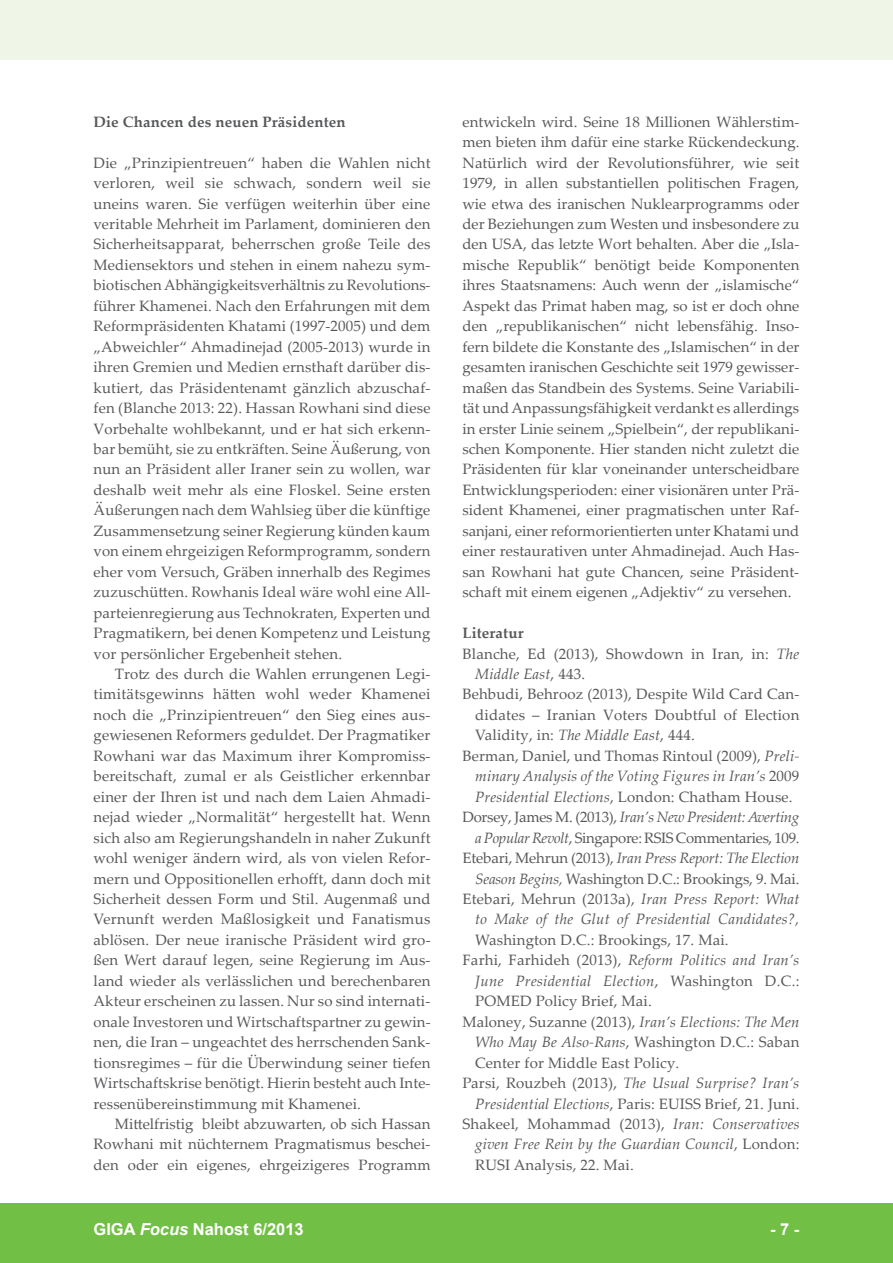
<style>
.page{position:relative;width:893px;height:1263px;background:#fff}
.page>*{position:absolute;margin:0;border:0;box-sizing:border-box;transform-origin:0 0}
.t1{font:700 16.5px "Arial";color:#fff}
.t2{font:15px/20.4px "Palatino Linotype";letter-spacing:.01em;color:#57585a;text-align:justify}
.t3{font:italic 15px "Palatino Linotype";letter-spacing:.01em;color:#57585a}
.t4{font:italic 15px "Palatino Linotype";letter-spacing:-.02em;color:#57585a}
.t5{font:italic 15px "Palatino Linotype";letter-spacing:-.01em;color:#57585a}
.t6{font:15px "Palatino Linotype";letter-spacing:-.02em;color:#57585a}
.t7{font:15px "Palatino Linotype";letter-spacing:-.01em;color:#57585a}
.t8{font:700 15px "Palatino Linotype";letter-spacing:.01em;color:#57585a}
.s1{font-style:italic}
.s2{font-style:normal}
</style>
<div class="page">
<div style="left:0;top:1203px;width:893px;height:60px;background:#71bf44"></div>
<div style="left:0;top:0;width:893px;height:60px;background:#eff6e8"></div>
<p class="t8" style="left:94px;top:111px;width:254px">Die Chancen des neuen Präsidenten</p>
<p class="t2" style="left:94px;top:152px;width:339px">Die „Prinzipientreuen“ haben die Wahlen nicht verloren, weil sie schwach, sondern weil sie uneins waren. Sie verfügen weiterhin über eine veritable Mehrheit im Parlament, dominieren den Sicherheitsapparat, beherrschen große Teile des Mediensektors und stehen in einem nahezu sym&shy;biotischen Abhängigkeitsverhältnis zu Revolutions&shy;führer Khamenei. Nach den Erfahrungen mit dem Reformpräsidenten Khatami (1997-2005) und dem „Abweichler“ Ahmadinejad (2005-2013) wurde in ihren Gremien und Medien ernsthaft darüber dis&shy;kutiert, das Präsidentenamt gänzlich abzuschaf&shy;fen (Blanche 2013: 22). Hassan Rowhani sind diese Vorbehalte wohlbekannt, und er hat sich erkenn&shy;bar bemüht, sie zu entkräften. Seine Äußerung, von nun an Präsident aller Iraner sein zu wollen, war deshalb weit mehr als eine Floskel. Seine ersten Äußerungen nach dem Wahlsieg über die künftige Zusammensetzung seiner Regierung künden kaum von einem ehrgeizigen Reformprogramm, sondern eher vom Versuch, Gräben innerhalb des Regimes zuzuschütten. Rowhanis Ideal wäre wohl eine All&shy;parteienregierung aus Technokraten, Experten und Pragmatikern, bei denen Kompetenz und Leistung vor persönlicher Ergebenheit stehen.</p>
<p class="t2" style="left:94px;top:663px;width:339px;text-indent:21px">Trotz des durch die Wahlen errungenen Legi&shy;timitätsgewinns hätten wohl weder Khamenei noch die „Prinzipientreuen“ den Sieg eines aus&shy;gewiesenen Reformers geduldet. Der Pragmatiker Rowhani war das Maximum ihrer Kompromiss&shy;bereitschaft, zumal er als Geistlicher erkennbar einer der Ihren ist und nach dem Laien Ahmadi&shy;nejad wieder „Normalität“ hergestellt hat. Wenn sich also am Regierungshandeln in naher Zukunft wohl weniger ändern wird, als von vielen Refor&shy;mern und Oppositionellen erhofft, dann doch mit Sicherheit dessen Form und Stil. Augenmaß und Vernunft werden Maßlosigkeit und Fanatismus ablösen. Der neue iranische Präsident wird gro&shy;ßen Wert darauf legen, seine Regierung im Aus&shy;land wieder als verlässlichen und berechenbaren Akteur erscheinen zu lassen. Nur so sind internati&shy;onale Investoren und Wirtschaftspartner zu gewin&shy;nen, die Iran – ungeachtet des herrschenden Sank&shy;tionsregimes – für die Überwindung seiner tiefen Wirtschaftskrise benötigt. Hierin besteht auch Inte&shy;ressenübereinstimmung mit Khamenei.</p>
<p class="t2" style="left:94px;top:1113px;width:339px;text-indent:21px">Mittelfristig bleibt abzuwarten, ob sich Hassan Rowhani mit nüchternem Pragmatismus beschei&shy;den oder ein eigenes, ehrgeizigeres Programm</p>
<p class="t2" style="left:462px;top:111px;width:339px">entwickeln wird. Seine 18 Millionen Wählerstim&shy;men bieten ihm dafür eine starke Rückendeckung.<br>Natürlich wird der Revolutionsführer, wie seit 1979, in allen substantiellen politischen Fragen, wie etwa des iranischen Nuklearprogramms oder der Beziehungen zum Westen und insbesondere zu den USA, das letzte Wort behalten. Aber die „Isla&shy;mische Republik“ benötigt beide Komponenten ihres Staatsnamens: Auch wenn der „islamische“ Aspekt das Primat haben mag, so ist er doch ohne den „republikanischen“ nicht lebensfähig. Inso&shy;fern bildete die Konstante des „Islamischen“ in der gesamten iranischen Geschichte seit 1979 gewisser&shy;maßen das Standbein des Systems. Seine Variabili&shy;tät und Anpassungsfähigkeit verdankt es allerdings in erster Linie seinem „Spielbein“, der republikani&shy;schen Komponente. Hier standen nicht zuletzt die Präsidenten für klar voneinander unterscheidbare Entwicklungsperioden: einer visionären unter Prä&shy;sident Khamenei, einer pragmatischen unter Raf&shy;sanjani, einer reformorientierten unter Khatami und einer restaurativen unter Ahmadinejad. Auch Has&shy;san Rowhani hat gute Chancen, seine Präsident&shy;schaft mit einem eigenen „Adjektiv“ zu versehen.</p>
<p class="t8" style="left:462px;top:622px;width:63px">Literatur</p>
<p class="t2" style="left:462px;top:643px;width:338px">Blanche, Ed (2013), Showdown in Iran, in: <span class="s1">The</span></p>
<p class="t3" style="left:475px;top:663px;width:111px">Middle East<span class="s2">, 443.</span></p>
<p class="t2" style="left:462px;top:683px;width:338px">Behbudi, Behrooz (2013), Despite Wild Card Can-</p>
<p class="t2" style="left:475px;top:704px;width:326px">didates – Iranian Voters Doubtful of Election</p>
<p class="t2" style="left:475px;top:724px;width:221px">Validity, in: <span class="s1">The Middle East</span>, 444.</p>
<p class="t2" style="left:462px;top:745px;width:338px">Berman, Daniel, und Thomas Rintoul (2009), <span class="s1">Preli-</span></p>
<p class="t3" style="left:475px;top:765px;width:326px">minary Analysis of the Voting Figures in Iran’s <span class="s2">2009</span></p>
<p class="t3" style="left:475px;top:786px;width:319px">Presidential Elections<span class="s2">, London: Chatham House.</span></p>
<p class="t4" style="left:462px;top:806px;width:338px"><span class="s2">Dorsey, James M. (2013),</span> Iran’s New President: Averting</p>
<p class="t6" style="left:475px;top:827px;width:326px"><span class="s1">a Popular Revolt</span>, Singapore: RSIS Commentaries, 109.</p>
<p class="t5" style="left:462px;top:847px;width:338px"><span class="s2">Etebari, Mehrun (2013),</span> Iran Press Report: The Election</p>
<p class="t7" style="left:475px;top:868px;width:326px"><span class="s1">Season Begins,</span> Washington D.C.: Brookings, 9. Mai.</p>
<p class="t2" style="left:462px;top:888px;width:338px">Etebari, Mehrun (2013a), <span class="s1">Iran Press Report: What</span></p>
<p class="t3" style="left:475px;top:909px;width:326px">to Make of the Glut of Presidential Candidates?,</p>
<p class="t2" style="left:475px;top:929px;width:255px">Washington D.C.: Brookings, 17. Mai.</p>
<p class="t3" style="left:462px;top:949px;width:338px"><span class="s2">Farhi, Farhideh (2013),</span> Reform Politics and Iran’s</p>
<p class="t3" style="left:475px;top:970px;width:326px">June Presidential Election<span class="s2">, Washington D.C.:</span></p>
<p class="t2" style="left:475px;top:990px;width:178px">POMED Policy Brief, Mai.</p>
<p class="t2" style="left:462px;top:1011px;width:338px">Maloney, Suzanne (2013), <span class="s1">Iran’s Elections: The Men</span></p>
<p class="t2" style="left:475px;top:1031px;width:326px"><span class="s1">Who May Be Also-Rans</span>, Washington D.C.: Saban</p>
<p class="t2" style="left:475px;top:1052px;width:206px">Center for Middle East Policy.</p>
<p class="t3" style="left:462px;top:1072px;width:338px"><span class="s2">Parsi, Rouzbeh (2013),</span> The Usual Surprise? Iran’s</p>
<p class="t2" style="left:475px;top:1092px;width:326px"><span class="s1">Presidential Elections</span>, Paris: EUISS Brief, 21. Juni.</p>
<p class="t2" style="left:462px;top:1113px;width:339px">Shakeel, Mohammad (2013), <span class="s1">Iran: Conservatives</span></p>
<p class="t3" style="left:475px;top:1133px;width:326px">given Free Rein by the Guardian Council<span class="s2">, London:</span></p>
<p class="t2" style="left:475px;top:1154px;width:160px">RUSI Analysis, 22. Mai.</p>
<p class="t1" style="left:94px;top:1218px;width:212px">GIGA <span class="s1">Focus</span> Nahost 6/2013</p>
<p class="t1" style="left:770px;top:1218px;width:31px">- 7 -</p>
</div>
